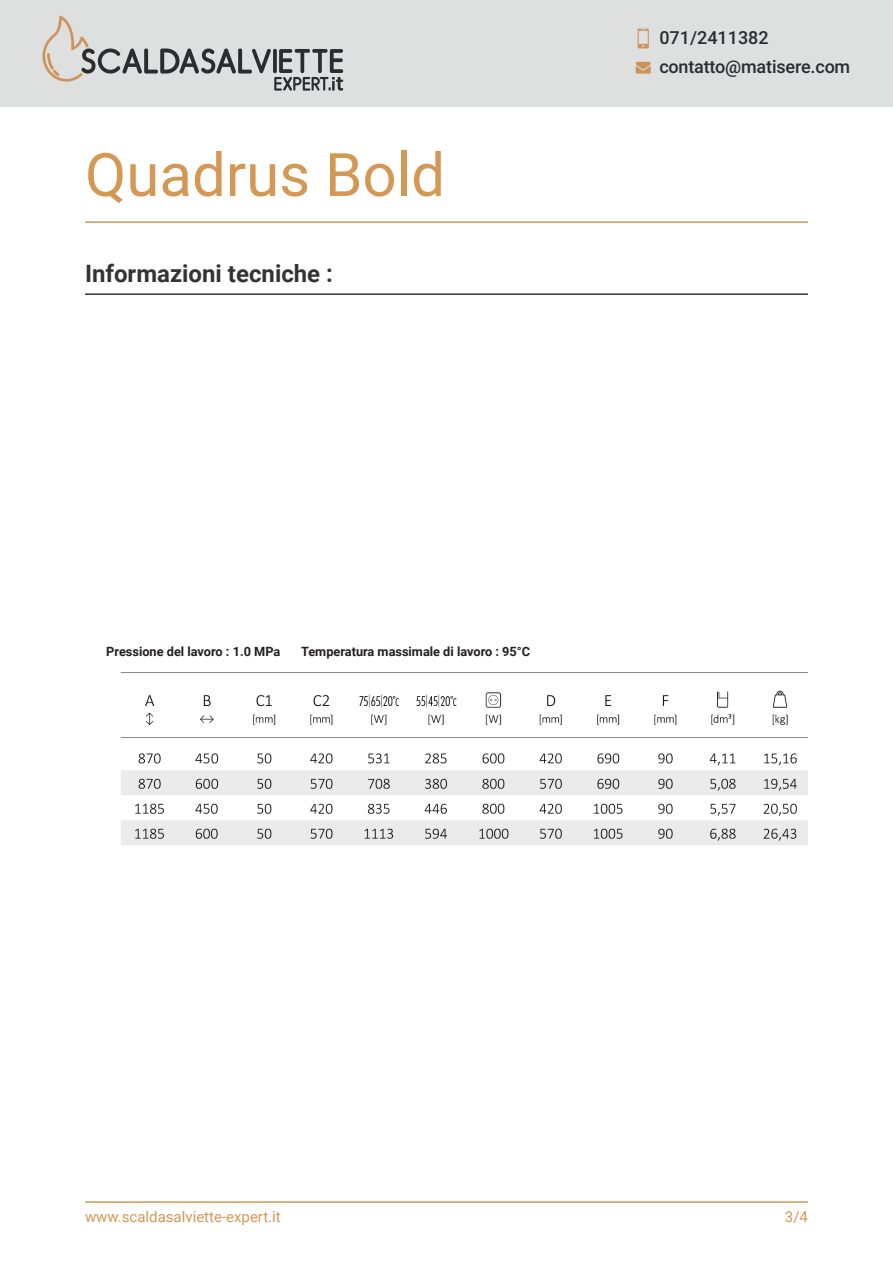
<style>
.page{position:relative;width:893px;height:1263px;background:#fff}
.page>*{position:absolute;margin:0;border:0;box-sizing:border-box;transform-origin:0 0}
.t1{font:60px "Roboto";color:#d49855}
.t2{font:700 24px "Roboto";color:#333}
.t3{font:500 18px/29.2px "Roboto";letter-spacing:-.01em;color:#292d2f}
.t4{font:15px "Roboto";color:#d49855}
.t5{font:700 12.75px "Roboto";color:#231f20}
</style>
<div class="page">
<div style="left:0;top:0;width:892px;height:106px;background:#dedfdf"></div>
<svg style="left:42px;top:16px;width:301px;height:75px"></svg>
<svg style="left:638px;top:29px;width:11px;height:19px"></svg>
<svg style="left:636px;top:62px;width:15px;height:12px"></svg>
<hr style="left:85px;top:221px;width:723px;height:2px;background:#d49855">
<hr style="left:85px;top:1201px;width:723px;height:2px;background:#d49855">
<hr style="left:85px;top:293px;width:723px;height:2px;background:#333">
<img style="left:120px;top:672px;width:688px;height:173px">
<h1 class="t1" style="left:85px;top:133px;width:362px">Quadrus Bold</h1>
<h2 class="t2" style="left:85px;top:256px;width:249px">Informazioni tecniche :</h2>
<h3 class="t3" style="left:659px;top:22px;width:192px">071/2411382 contatto@matisere.com</h3>
<p class="t5" style="left:106px;top:643px;width:176px">Pressione del lavoro : 1.0 MPa</p>
<p class="t5" style="left:301px;top:643px;width:231px">Temperatura massimale di lavoro : 95°C</p>
<p class="t4" style="left:85px;top:1206px;width:197px">www.scaldasalviette-expert.it</p>
<p class="t4" style="left:785px;top:1206px;width:25px">3/4</p>
</div>
